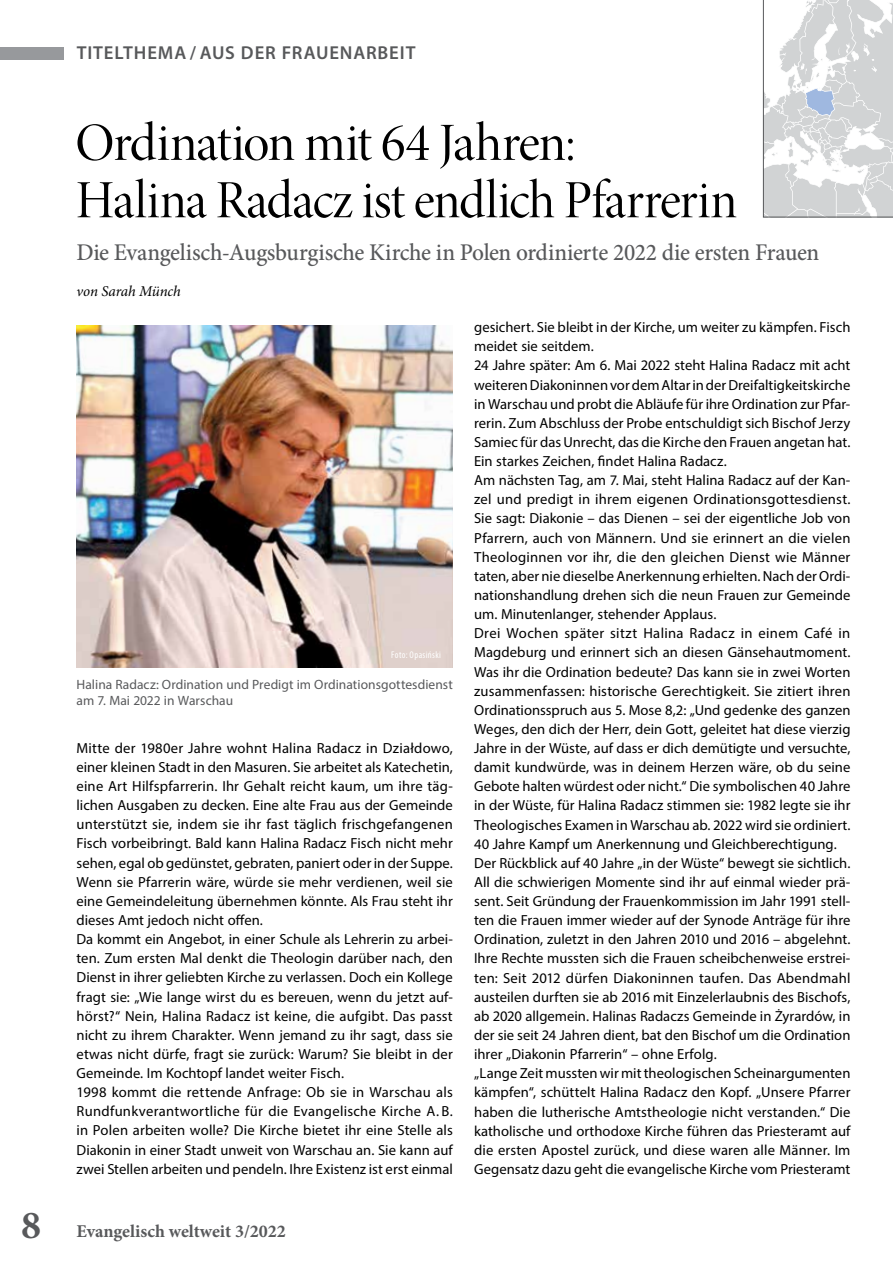
<style>
.page{position:relative;width:893px;height:1263px;background:#fff}
.page>*{position:absolute;margin:0;border:0;box-sizing:border-box;transform-origin:0 0}
.t1{font:54px/57.3px "Minion Pro Disp";letter-spacing:-.02em;color:#000}
.t2{font:500 24px "Minion Pro";letter-spacing:-.015em;color:#58595b}
.t3{font:600 18.75px "Myriad Pro";letter-spacing:.045em;color:#58595b}
.t4{font:700 18px "Minion Pro";letter-spacing:-.005em;color:#58595b}
.t5{font:italic 15px "Minion Pro";letter-spacing:-.01em;color:#000}
.t6{font:14.7px/19.2px "Myriad Pro";letter-spacing:.005em;color:#000}
.t7{font:13.5px/16.5px "Myriad Pro";color:#58595b}
.t8{font:condensed 9.75px "Myriad Pro";letter-spacing:.035em;color:#fff}
.s1{font-size:39.75px}
</style>
<div class="page">
<div style="left:0;top:47px;width:64px;height:13px;background:#97999c"></div>
<svg style="left:763px;top:0;width:130px;height:217px"></svg>
<img style="left:77px;top:326px;width:376px;height:342px">
<p class="t3" style="left:77px;top:41px;width:340px">TITELTHEMA / AUS DER FRAUENARBEIT</p>
<h1 class="t1" style="left:75px;top:115px;width:663px">Ordination mit 64 Jahren:<br>Halina Radacz ist endlich Pfarrerin</h1>
<h2 class="t2" style="left:77px;top:236px;width:744px">Die Evangelisch-Augsburgische Kirche in Polen ordinierte 2022 die ersten Frauen</h2>
<p class="t5" style="left:77px;top:281px;width:106px">von Sarah Münch</p>
<p class="t8" style="left:391px;top:649px;width:51px">Foto: Opasiński</p>
<p class="t7" style="left:77px;top:676px;width:378px">Halina Radacz: Ordination und Predigt im Ordinationsgottesdienst am 7. Mai 2022 in Warschau</p>
<p class="t6" style="left:77px;top:738px;width:378px">Mitte der 1980er Jahre wohnt Halina Radacz in Działdowo, einer kleinen Stadt in den Masuren. Sie arbeitet als Katechetin, eine Art Hilfspfarrerin. Ihr Gehalt reicht kaum, um ihre täg&shy;lichen Ausgaben zu decken. Eine alte Frau aus der Gemeinde unterstützt sie, indem sie ihr fast täglich frischgefangenen Fisch vorbeibringt. Bald kann Halina Radacz Fisch nicht mehr sehen, egal ob gedünstet, gebraten, paniert oder in der Suppe.<br>Wenn sie Pfarrerin wäre, würde sie mehr verdienen, weil sie eine Gemeindeleitung übernehmen könnte. Als Frau steht ihr dieses Amt jedoch nicht offen.<br>Da kommt ein Angebot, in einer Schule als Lehrerin zu arbei&shy;ten. Zum ersten Mal denkt die Theologin darüber nach, den Dienst in ihrer geliebten Kirche zu verlassen. Doch ein Kollege fragt sie: „Wie lange wirst du es bereuen, wenn du jetzt auf&shy;hörst?“ Nein, Halina Radacz ist keine, die aufgibt. Das passt nicht zu ihrem Charakter. Wenn jemand zu ihr sagt, dass sie etwas nicht dürfe, fragt sie zurück: Warum? Sie bleibt in der Gemeinde. Im Kochtopf landet weiter Fisch.<br>1998 kommt die rettende Anfrage: Ob sie in Warschau als Rundfunkverantwortliche für die Evangelische Kirche A. B. in Polen arbeiten wolle? Die Kirche bietet ihr eine Stelle als Diakonin in einer Stadt unweit von Warschau an. Sie kann auf zwei Stellen arbeiten und pendeln. Ihre Existenz ist erst einmal</p>
<p class="t4" style="left:21px;top:1219px;width:266px"><span class="s1">8</span> Evangelisch weltweit 3/2022</p>
<p class="t6" style="left:474px;top:317px;width:378px">gesichert. Sie bleibt in der Kirche, um weiter zu kämpfen. Fisch meidet sie seitdem.<br>24 Jahre später: Am 6. Mai 2022 steht Halina Radacz mit acht weiteren Diakoninnen vor dem Altar in der Dreifaltigkeitskirche in Warschau und probt die Abläufe für ihre Ordination zur Pfar&shy;rerin. Zum Abschluss der Probe entschuldigt sich Bischof Jerzy Samiec für das Unrecht, das die Kirche den Frauen angetan hat.<br>Ein starkes Zeichen, findet Halina Radacz.<br>Am nächsten Tag, am 7. Mai, steht Halina Radacz auf der Kan&shy;zel und predigt in ihrem eigenen Ordinationsgottesdienst.<br>Sie sagt: Diakonie – das Dienen – sei der eigentliche Job von Pfarrern, auch von Männern. Und sie erinnert an die vielen Theologinnen vor ihr, die den gleichen Dienst wie Männer taten, aber nie dieselbe Anerkennung erhielten. Nach der Ordi&shy;nationshandlung drehen sich die neun Frauen zur Gemeinde um. Minutenlanger, stehender Applaus.<br>Drei Wochen später sitzt Halina Radacz in einem Café in Magdeburg und erinnert sich an diesen Gänsehautmoment.<br>Was ihr die Ordination bedeute? Das kann sie in zwei Worten zusammenfassen: historische Gerechtigkeit. Sie zitiert ihren Ordinationsspruch aus 5. Mose 8,2: „Und gedenke des ganzen Weges, den dich der Herr, dein Gott, geleitet hat diese vierzig Jahre in der Wüste, auf dass er dich demütigte und versuchte, damit kundwürde, was in deinem Herzen wäre, ob du seine Gebote halten würdest oder nicht.“ Die symbolischen 40 Jahre in der Wüste, für Halina Radacz stimmen sie: 1982 legte sie ihr Theologisches Examen in Warschau ab. 2022 wird sie ordiniert.<br>40 Jahre Kampf um Anerkennung und Gleichberechtigung.<br>Der Rückblick auf 40 Jahre „in der Wüste“ bewegt sie sichtlich.<br>All die schwierigen Momente sind ihr auf einmal wieder prä&shy;sent. Seit Gründung der Frauenkommission im Jahr 1991 stell&shy;ten die Frauen immer wieder auf der Synode Anträge für ihre Ordination, zuletzt in den Jahren 2010 und 2016 – abgelehnt.<br>Ihre Rechte mussten sich die Frauen scheibchenweise erstrei&shy;ten: Seit 2012 dürfen Diakoninnen taufen. Das Abendmahl austeilen durften sie ab 2016 mit Einzelerlaubnis des Bischofs, ab 2020 allgemein. Halinas Radaczs Gemeinde in Żyrardów, in der sie seit 24 Jahren dient, bat den Bischof um die Ordination ihrer „Diakonin Pfarrerin“ – ohne Erfolg.<br>„Lange Zeit mussten wir mit theologischen Scheinargumenten kämpfen“, schüttelt Halina Radacz den Kopf. „Unsere Pfarrer haben die lutherische Amtstheologie nicht verstanden.“ Die katholische und orthodoxe Kirche führen das Priesteramt auf die ersten Apostel zurück, und diese waren alle Männer. Im Gegensatz dazu geht die evangelische Kirche vom Priesteramt</p>
</div>
